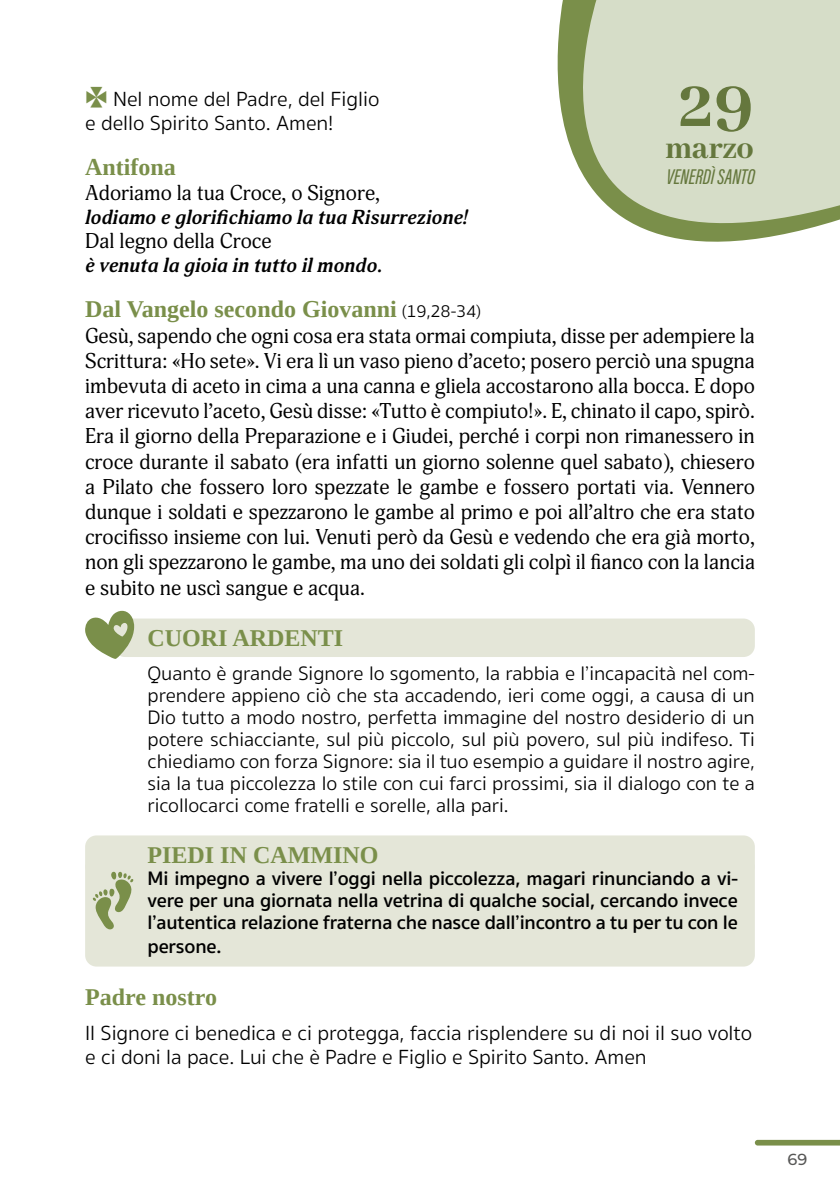
<style>
.page{position:relative;width:840px;height:1191px;background:#fff}
.page>*{position:absolute;margin:0;border:0;box-sizing:border-box;transform-origin:0 0}
.t1{font:800 74px "Abhaya Libre";color:#65773d}
.t2{font:800 34px "Abhaya Libre";color:#65773d}
.t3{font:700 24px "Liberation Serif";color:#7a8f4a}
.t4{font:italic 500 22px "Acumin Pro Extra Cond";color:#65773d}
.t5{font:21px/25.2px "Adonis";color:#000;text-align:justify}
.t6{font:300 21px/24px "Sukhumvit Set";color:#000}
.t7{font:300 20px/22px "Sukhumvit Set";color:#000;text-align:justify}
.t8{font:600 20px/22px "Sukhumvit Set";letter-spacing:-.01em;color:#000;text-align:justify}
.t9{font:italic 700 20px "Adonis";color:#000}
.t10{font:500 16px "Montserrat";color:#575756}
.s1{font-family:"Sukhumvit Set";font-weight:300;font-size:18px;color:#000}
</style>
<div class="page">
<svg style="left:557px;top:0;width:264px;height:242px"></svg>
<svg style="left:564px;top:0;width:275px;height:225px;background:#cdd5bc"></svg>
<svg style="left:754px;top:1139px;width:85px;height:6px"></svg>
<div style="left:113px;top:618px;width:641px;height:39px;background:#e4e6d8;border-radius:11px"></div>
<div style="left:85px;top:835px;width:669px;height:41px;background:#e4e6d8;border-radius:11px"></div>
<div style="left:85px;top:857px;width:669px;height:109px;background:#e4e6d8;border-radius:11px"></div>
<svg style="left:92px;top:871px;width:41px;height:58px"></svg>
<svg style="left:85px;top:610px;width:49px;height:49px"></svg>
<h1 class="t1" style="left:678px;top:64px;width:77px">29</h1>
<h2 class="t2" style="left:665px;top:129px;width:90px">marzo</h2>
<p class="t4" style="left:666px;top:163px;width:90px">VENERDÌ SANTO</p>
<p class="t6" style="left:85px;top:87px;width:295px;text-indent:28px">Nel nome del Padre, del Figlio e dello Spirito Santo. Amen!</p>
<p class="t3" style="left:85px;top:154px;width:92px">Antifona</p>
<p class="t5" style="left:85px;top:180px;width:296px">Adoriamo la tua Croce, o Signore,</p>
<p class="t9" style="left:85px;top:205px;width:384px">lodiamo e glorifichiamo la tua Risurrezione!</p>
<p class="t5" style="left:85px;top:228px;width:188px">Dal legno della Croce</p>
<p class="t9" style="left:85px;top:253px;width:298px">è venuta la gioia in tutto il mondo.</p>
<p class="t3" style="left:85px;top:296px;width:398px">Dal Vangelo secondo Giovanni <span class="s1">(19,28-34)</span></p>
<p class="t5" style="left:85px;top:323px;width:671px">Gesù, sapendo che ogni cosa era stata ormai compiuta, disse per adempiere la Scrittura: «Ho sete». Vi era lì un vaso pieno d’aceto; posero perciò una spugna imbevuta di aceto in cima a una canna e gliela accostarono alla bocca. E dopo aver ricevuto l’aceto, Gesù disse: «Tutto è compiuto!». E, chinato il capo, spirò.<br>Era il giorno della Preparazione e i Giudei, perché i corpi non rimanessero in croce durante il sabato (era infatti un giorno solenne quel sabato), chiesero a Pilato che fossero loro spezzate le gambe e fossero portati via. Vennero dunque i soldati e spezzarono le gambe al primo e poi all’altro che era stato crocifisso insieme con lui. Venuti però da Gesù e vedendo che era già morto, non gli spezzarono le gambe, ma uno dei soldati gli colpì il fianco con la lancia e subito ne uscì sangue e acqua.</p>
<p class="t3" style="left:147px;top:625px;width:197px">CUORI ARDENTI</p>
<p class="t7" style="left:147px;top:662px;width:608px">Quanto è grande Signore lo sgomento, la rabbia e l’incapacità nel com&shy;prendere appieno ciò che sta accadendo, ieri come oggi, a causa di un Dio tutto a modo nostro, perfetta immagine del nostro desiderio di un potere schiacciante, sul più piccolo, sul più povero, sul più indifeso. Ti chiediamo con forza Signore: sia il tuo esempio a guidare il nostro agire, sia la tua piccolezza lo stile con cui farci prossimi, sia il dialogo con te a ricollocarci come fratelli e sorelle, alla pari.</p>
<p class="t3" style="left:147px;top:841px;width:232px">PIEDI IN CAMMINO</p>
<p class="t8" style="left:147px;top:867px;width:591px">Mi impegno a vivere l’oggi nella piccolezza, magari rinunciando a vi&shy;vere per una giornata nella vetrina di qualche social, cercando invece l’autentica relazione fraterna che nasce dall’incontro a tu per tu con le</p>
<p class="t8" style="left:147px;top:935px;width:75px">persone.</p>
<p class="t3" style="left:85px;top:983px;width:133px">Padre nostro</p>
<p class="t6" style="left:85px;top:1021px;width:668px">Il Signore ci benedica e ci protegga, faccia risplendere su di noi il suo volto e ci doni la pace. Lui che è Padre e Figlio e Spirito Santo. Amen</p>
<p class="t10" style="left:787px;top:1148px;width:21px">69</p>
</div>
